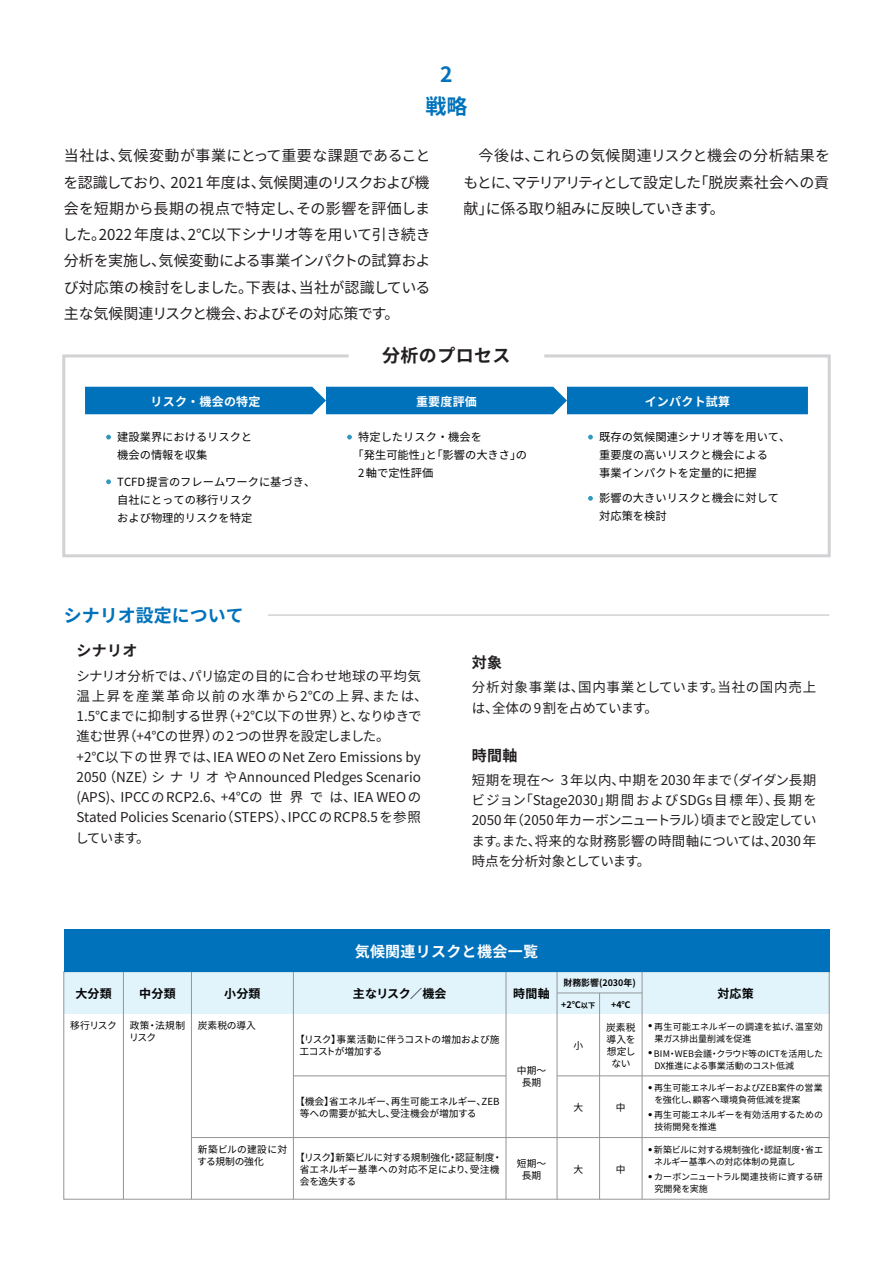
<style>
.page{position:relative;width:893px;height:1263px;background:#fff}
.page>*{position:absolute;margin:0;border:0;box-sizing:border-box;transform-origin:0 0}
.t1{font:700 21px/31.5px "Noto Sans JP";color:#0072bc;text-align:center}
.t2{font:700 18px "Noto Sans JP";color:#0072bc}
.t3{font:700 18px "Noto Sans JP";letter-spacing:.02em;color:#231f20}
.t4{font:15px/26.2px "Noto Sans JP";letter-spacing:-.04em;color:#231f20;text-align:justify}
.t5{font:700 15px "Noto Sans JP";letter-spacing:.02em;color:#fff}
.t6{font:700 15px "Noto Sans JP";letter-spacing:.02em;color:#231f20}
.t7{font:13.5px/20.2px "Noto Sans JP";color:#231f20}
.t8{font:13.5px/20.2px "Noto Sans JP";letter-spacing:.035em;color:#231f20}
.t9{font:700 12px "Noto Sans JP";letter-spacing:.02em;color:#030303}
.t10{font:700 12px "Noto Sans JP";letter-spacing:.02em;color:#fff}
.t11{font:11.25px/18px "Noto Sans JP";color:#030303}
.t12{font:9.75px/12px "Noto Sans JP";color:#030303}
.t13{font:9.75px/12px "Noto Sans JP";letter-spacing:-.04em;color:#030303}
.t14{font:9px/12px "Noto Sans JP";color:#030303}
.t15{font:700 9px "Noto Sans JP";color:#030303}
.s1{font-size:7.2px}
</style>
<div class="page">
<svg style="left:62px;top:354px;width:769px;height:204px"></svg>
<div style="left:64px;top:972px;width:765px;height:42px;background:#e1f4fc"></div>
<hr style="left:123px;top:972px;width:1px;height:227px;background:#939598">
<hr style="left:191px;top:972px;width:1px;height:227px;background:#939598">
<hr style="left:293px;top:972px;width:1px;height:227px;background:#939598">
<hr style="left:506px;top:972px;width:1px;height:227px;background:#939598">
<hr style="left:557px;top:972px;width:1px;height:227px;background:#939598">
<svg style="left:106px;top:435px;width:5px;height:4px"></svg>
<svg style="left:106px;top:479px;width:5px;height:5px"></svg>
<svg style="left:347px;top:435px;width:5px;height:4px"></svg>
<div style="left:85px;top:387px;width:723px;height:27px;background:#0072bc"></div>
<svg style="left:588px;top:435px;width:5px;height:4px"></svg>
<svg style="left:588px;top:496px;width:5px;height:5px"></svg>
<hr style="left:293px;top:1075px;width:213px;height:1px;background:#939598">
<hr style="left:557px;top:1075px;width:272px;height:1px;background:#939598">
<hr style="left:191px;top:1137px;width:638px;height:1px;background:#939598">
<div style="left:64px;top:929px;width:765px;height:43px;background:#0072bc"></div>
<hr style="left:268px;top:614px;width:561px;height:2px;background:#d1d2d4">
<hr style="left:557px;top:993px;width:85px;height:1px;background:#939598">
<hr style="left:599px;top:993px;width:1px;height:206px;background:#939598">
<hr style="left:642px;top:972px;width:1px;height:227px;background:#939598">
<h1 class="t1" style="left:425px;top:59px;width:43px">2<br>戦略</h1>
<p class="t4" style="left:63px;top:143px;width:370px">当社は、気候変動が事業にとって重要な課題であることを認識しており、2021 年度は、気候関連のリスクおよび機会を短期から長期の視点で特定し、その影響を評価しました。2022 年度は、2℃以下シナリオ等を用いて引き続き分析を実施し、気候変動による事業インパクトの試算および対応策の検討をしました。下表は、当社が認識している主な気候関連リスクと機会、およびその対応策です。</p>
<p class="t4" style="left:463px;top:143px;width:368px;text-indent:15px">今後は、これらの気候関連リスクと機会の分析結果をもとに、マテリアリティとして設定した「脱炭素社会への貢献」に係る取り組みに反映していきます。</p>
<p class="t10" style="left:151px;top:395px;width:111px">リスク・機会の特定</p>
<p class="t11" style="left:117px;top:428px;width:136px">建設業界におけるリスクと機会の情報を収集</p>
<p class="t11" style="left:117px;top:473px;width:200px">TCFD 提言のフレームワークに基づき、自社にとっての移行リスク<br>および物理的リスクを特定</p>
<h2 class="t3" style="left:382px;top:346px;width:130px">分析のプロセス</h2>
<p class="t10" style="left:416px;top:395px;width:62px">重要度評価</p>
<p class="t11" style="left:358px;top:428px;width:125px">特定したリスク・機会を</p>
<p class="t11" style="left:353px;top:446px;width:176px">「発生可能性」と「影響の大きさ」の</p>
<p class="t11" style="left:358px;top:464px;width:77px">2 軸で定性評価</p>
<p class="t10" style="left:645px;top:395px;width:87px">インパクト試算</p>
<p class="t11" style="left:599px;top:428px;width:193px">既存の気候関連シナリオ等を用いて、重要度の高いリスクと機会による<br>事業インパクトを定量的に把握</p>
<p class="t11" style="left:599px;top:489px;width:181px">影響の大きいリスクと機会に対して対応策を検討</p>
<h2 class="t2" style="left:64px;top:605px;width:182px">シナリオ設定について</h2>
<p class="t6" style="left:77px;top:642px;width:62px">シナリオ</p>
<p class="t7" style="left:75px;top:666px;width:354px">シナリオ分析では、パリ協定の目的に合わせ地球の平均気温上昇を産業革命以前の水準から2℃の上昇、または、1.5℃までに抑制する世界（+2℃以下の世界）と、なりゆきで進む世界（+4℃の世界）の2つの世界を設定しました。<br>+2℃以下の世界では、IEA WEOのNet Zero Emissions by 2050（NZE）シナリオやAnnounced Pledges Scenario (APS)、IPCCのRCP2.6、+4℃の世界では、IEA WEOのStated Policies Scenario（STEPS）、IPCCのRCP8.5 を参照しています。</p>
<p class="t6" style="left:472px;top:654px;width:32px">対象</p>
<p class="t8" style="left:472px;top:678px;width:346px">分析対象事業は、国内事業としています。当社の国内売上は、全体の9 割を占めています。</p>
<p class="t6" style="left:472px;top:747px;width:47px">時間軸</p>
<p class="t7" style="left:471px;top:770px;width:347px;text-align:justify">短期を現在～ 3 年以内、中期を2030 年まで（ダイダン長期ビジョン「Stage2030」期間およびSDGs 目標年）、長期を2050 年（2050 年カーボンニュートラル）頃までと設定しています。また、将来的な財務影響の時間軸については、2030 年時点を分析対象としています。</p>
<p class="t9" style="left:75px;top:987px;width:38px">大分類</p>
<p class="t12" style="left:70px;top:1020px;width:48px">移行リスク</p>
<p class="t9" style="left:139px;top:987px;width:38px">中分類</p>
<p class="t12" style="left:129px;top:1020px;width:57px">政策・法規制リスク</p>
<p class="t9" style="left:224px;top:987px;width:38px">小分類</p>
<p class="t12" style="left:198px;top:1020px;width:60px">炭素税の導入</p>
<p class="t5" style="left:355px;top:943px;width:185px">気候関連リスクと機会一覧</p>
<p class="t9" style="left:353px;top:987px;width:95px">主なリスク／機会</p>
<p class="t13" style="left:300px;top:1034px;width:201px;text-indent:-5px">【リスク】事業活動に伴うコストの増加および施工コストが増加する</p>
<p class="t12" style="left:300px;top:1096px;width:201px;text-indent:-5px">【機会】省エネルギー、再生可能エネルギー、ZEB等への需要が拡大し、受注機会が増加する</p>
<p class="t15" style="left:563px;top:978px;width:74px">財務影響(2030年)</p>
<p class="t15" style="left:561px;top:999px;width:36px">+2℃<span class="s1">以下</span></p>
<p class="t15" style="left:611px;top:999px;width:21px">+4℃</p>
<p class="t9" style="left:513px;top:987px;width:38px">時間軸</p>
<p class="t9" style="left:717px;top:987px;width:38px">対応策</p>
<p class="t12" style="left:517px;top:1065px;width:31px;text-align:center">中期～長期</p>
<p class="t12" style="left:573px;top:1040px;width:11px">小</p>
<p class="t12" style="left:606px;top:1022px;width:31px;text-align:center">炭素税導入を想定しない</p>
<p class="t14" style="left:654px;top:1020px;width:170px;text-indent:-6px"><sup>●</sup> 再生可能エネルギーの調達を拡げ、温室効果ガス排出量削減を促進</p>
<p class="t14" style="left:654px;top:1047px;width:170px;text-indent:-6px"><sup>●</sup> BIM・WEB会議・クラウド等のICTを活用した<br>DX推進による事業活動のコスト低減</p>
<p class="t12" style="left:573px;top:1102px;width:11px">大</p>
<p class="t12" style="left:616px;top:1102px;width:11px">中</p>
<p class="t14" style="left:654px;top:1082px;width:170px;text-indent:-6px"><sup>●</sup> 再生可能エネルギーおよびZEB案件の営業を強化し、顧客へ環境負荷低減を提案</p>
<p class="t14" style="left:654px;top:1109px;width:170px;text-indent:-6px"><sup>●</sup> 再生可能エネルギーを有効活用するための技術開発を推進</p>
<p class="t12" style="left:197px;top:1143px;width:91px">新築ビルの建設に対する規制の強化</p>
<p class="t12" style="left:300px;top:1151px;width:204px;text-indent:-5px">【リスク】新築ビルに対する規制強化・認証制度・省エネルギー基準への対応不足により、受注機会を逸失する</p>
<p class="t12" style="left:517px;top:1157px;width:31px;text-align:center">短期～長期</p>
<p class="t12" style="left:573px;top:1163px;width:11px">大</p>
<p class="t12" style="left:616px;top:1163px;width:11px">中</p>
<p class="t14" style="left:654px;top:1144px;width:170px;text-indent:-6px"><sup>●</sup> 新築ビルに対する規制強化・認証制度・省エネルギー基準への対応体制の見直し</p>
<p class="t14" style="left:654px;top:1171px;width:170px;text-indent:-6px"><sup>●</sup> カーボンニュートラル関連技術に資する研究開発を実施</p>
</div>
